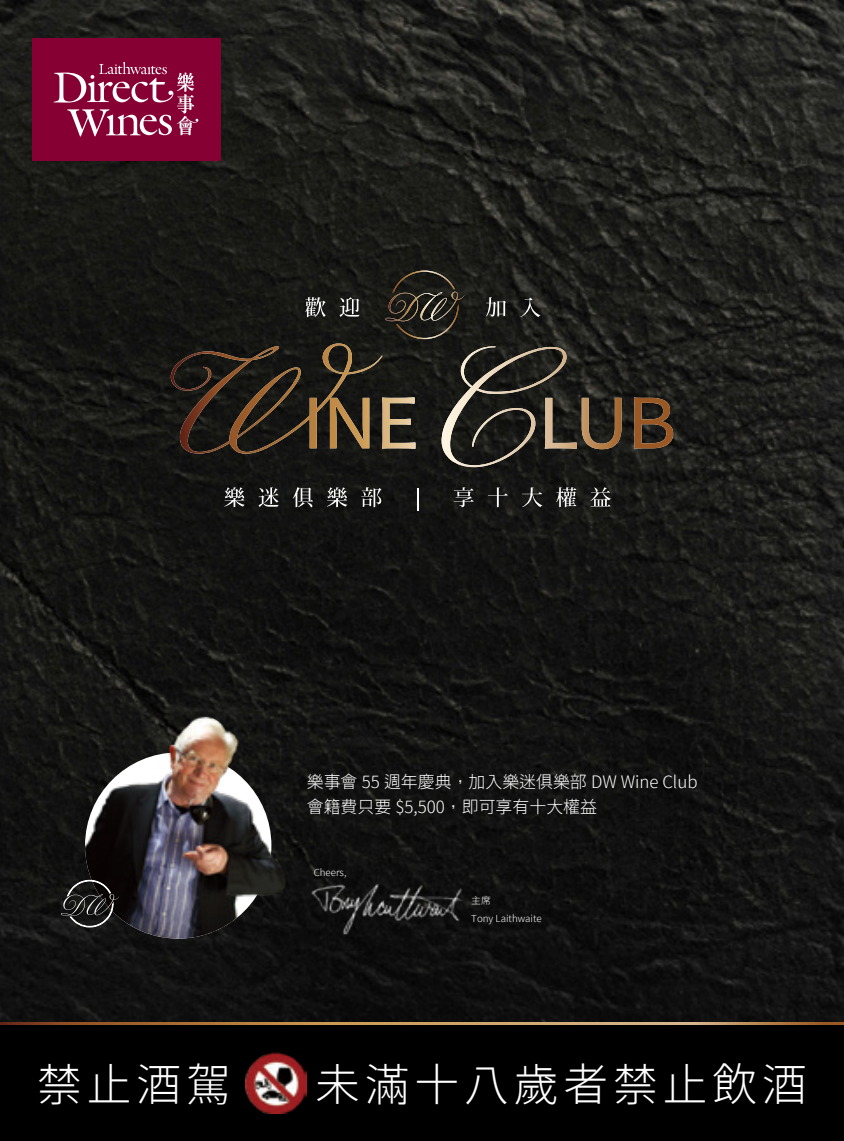
<style>
.page{position:relative;width:844px;height:1141px;background:#fff}
.page>*{position:absolute;margin:0;border:0;box-sizing:border-box;transform-origin:0 0}
.t1{font:300 44.8px "Taipei Sans TC Beta";letter-spacing:.11em;color:#fff}
.t2{font:300 16.97px/25.6px "Taipei Sans TC Beta";color:#fff}
.t3{font:300 9.8px/17.7px "Taipei Sans TC Beta";color:#fff}
</style>
<div class="page">
<img style="left:0;top:0;width:843px;height:1022px">
<div style="left:32px;top:38px;width:188px;height:123px;background:#870033"></div>
<svg style="left:54px;top:62px;width:145px;height:75px"></svg>
<svg style="left:633px;top:397px;width:40px;height:52px;background:#5d3e24"></svg>
<svg style="left:171px;top:270px;width:450px;height:197px;background:#2a2720"></svg>
<svg style="left:224px;top:487px;width:20px;height:20px"></svg>
<svg style="left:258px;top:487px;width:21px;height:20px"></svg>
<svg style="left:292px;top:487px;width:21px;height:20px"></svg>
<svg style="left:327px;top:487px;width:20px;height:20px"></svg>
<svg style="left:361px;top:487px;width:20px;height:20px"></svg>
<svg style="left:417px;top:489px;width:1px;height:22px"></svg>
<svg style="left:453px;top:487px;width:20px;height:20px"></svg>
<svg style="left:488px;top:487px;width:19px;height:20px"></svg>
<svg style="left:522px;top:487px;width:20px;height:20px"></svg>
<svg style="left:556px;top:487px;width:20px;height:20px"></svg>
<svg style="left:590px;top:487px;width:20px;height:19px"></svg>
<svg style="left:0;top:1022px;width:843px;height:4px;background:#8b653d"></svg>
<img style="left:307px;top:877px;width:164px;height:61px">
<img style="left:85px;top:713px;width:215px;height:226px">
<svg style="left:61px;top:880px;width:58px;height:47px;background:#302f2e"></svg>
<div style="left:0;top:1026px;width:843px;height:115px;background:#000"></div>
<img style="left:245px;top:1052px;width:61px;height:61px">
<p class="t2" style="left:307px;top:769px;width:392px">樂事會 55 週年慶典，加入樂迷俱樂部 DW Wine Club會籍費只要 $5,500，即可享有十大權益</p>
<p class="t3" style="left:313px;top:864px;width:34px">Cheers,</p>
<p class="t3" style="left:471px;top:892px;width:72px">主席<br>Tony Laithwaite</p>
<h1 class="t1" style="left:37px;top:1059px;width:195px">禁止酒駕</h1>
<h1 class="t1" style="left:315px;top:1059px;width:493px">未滿十八歲者禁止飲酒</h1>
</div>
